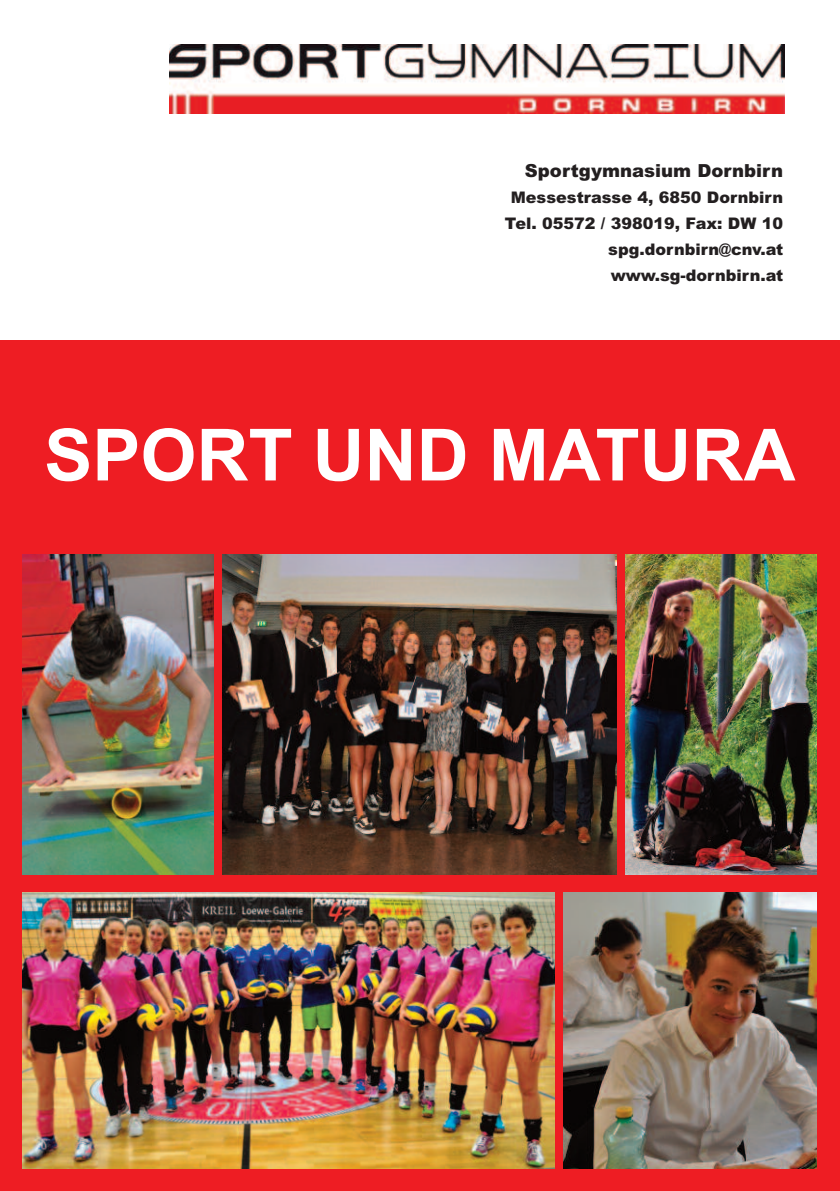
<style>
.page{position:relative;width:840px;height:1191px;background:#fff}
.page>*{position:absolute;margin:0;border:0;box-sizing:border-box;transform-origin:0 0}
.t1{font:700 72px "Arial";color:#fff}
.t2{font:900 18px "Arial";color:#231f20}
.t3{font:900 16px/26px "Arial";color:#231f20;text-align:right}
</style>
<div class="page">
<img style="left:169px;top:45px;width:615px;height:68px">
<div style="left:0;top:1167px;width:839px;height:24px;background:#ee1d23"></div>
<div style="left:0;top:340px;width:839px;height:828px;background:#ee1d23"></div>
<img style="left:625px;top:554px;width:190px;height:321px">
<img style="left:23px;top:554px;width:190px;height:321px">
<img style="left:23px;top:893px;width:531px;height:275px">
<img style="left:222px;top:554px;width:394px;height:320px">
<img style="left:563px;top:893px;width:252px;height:275px">
<p class="t2" style="left:524px;top:160px;width:259px">Sportgymnasium Dornbirn</p>
<p class="t3" style="left:504px;top:184px;width:280px">Messestrasse 4, 6850 Dornbirn<br>Tel. 05572 / 398019, Fax: DW 10 spg.dornbirn@cnv.at www.sg-dornbirn.at</p>
<h1 class="t1" style="left:44px;top:413px;width:752px">SPORT UND MATURA</h1>
</div>
